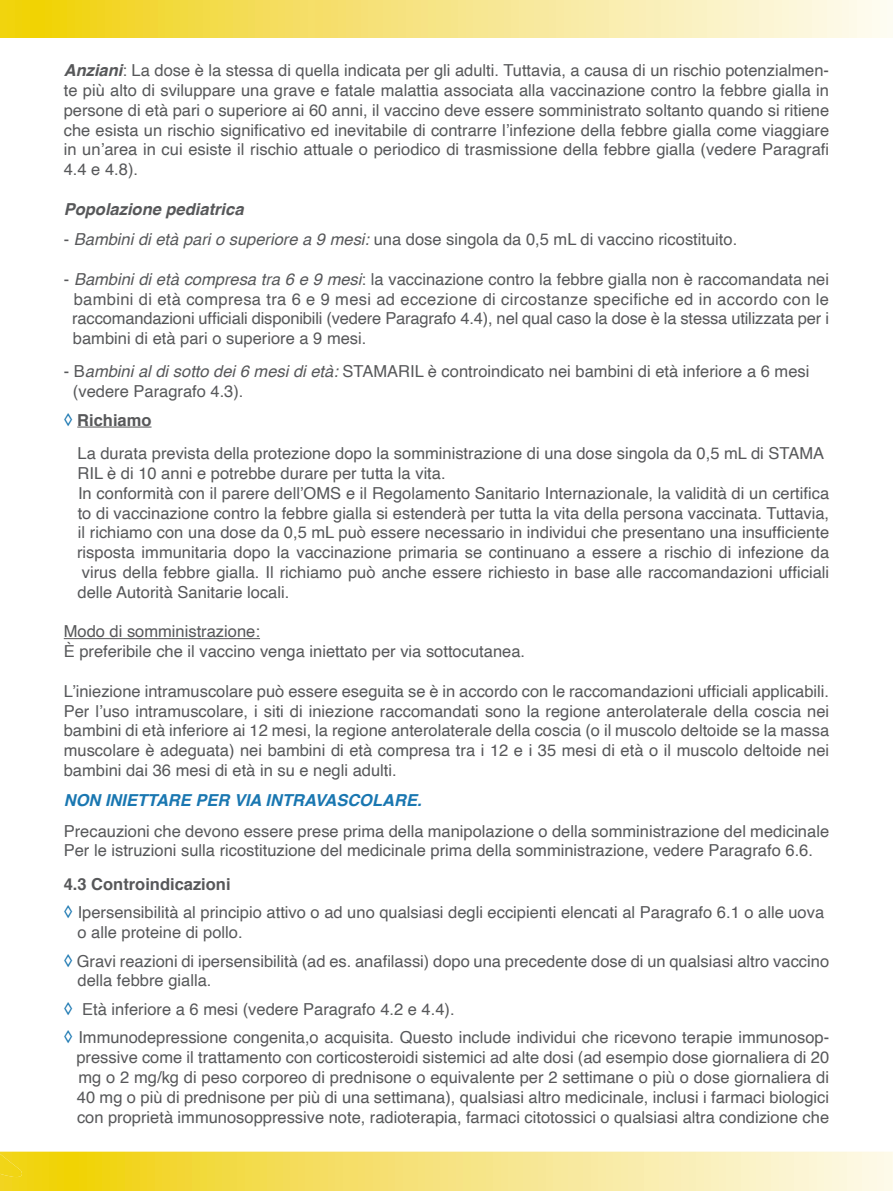
<style>
.page{position:relative;width:893px;height:1191px;background:#fff}
.page>*{position:absolute;margin:0;border:0;box-sizing:border-box;transform-origin:0 0}
.t1{font:16.5px/19.8px "Helvetica";color:#57585a}
.t2{font:italic 700 16.5px "Helvetica";color:#1a77b1}
.t3{font:italic 700 16.5px "Helvetica";color:#57585a}
.s1{font-weight:700;font-style:italic}
.s2{font-style:italic}
.s3{font-size:18px;color:#1a77b1}
.s4{font-weight:700}
</style>
<div class="page">
<svg style="left:0;top:0;width:893px;height:37px;background:#f6e583"></svg>
<svg style="left:0;top:1151px;width:893px;height:40px;background:#f6e47c"></svg>
<hr style="left:77px;top:426px;width:75px;height:1px;background:#57585a">
<hr style="left:64px;top:638px;width:196px;height:1px;background:#57585a">
<p class="t1" style="left:64px;top:61px;width:767px;text-align:justify"><span class="s1">Anziani</span>: La dose è la stessa di quella indicata per gli adulti. Tuttavia, a causa di un rischio potenzialmen&shy;te più alto di sviluppare una grave e fatale malattia associata alla vaccinazione contro la febbre gialla in persone di età pari o superiore ai 60 anni, il vaccino deve essere somministrato soltanto quando si ritiene che esista un rischio significativo ed inevitabile di contrarre l’infezione della febbre gialla come viaggiare in un’area in cui esiste il rischio attuale o periodico di trasmissione della febbre gialla (vedere Paragrafi 4.4 e 4.8).</p>
<p class="t3" style="left:64px;top:195px;width:181px">Popolazione pediatrica</p>
<p class="t1" style="left:64px;top:230px;width:675px">- <span class="s2">Bambini di età pari o superiore a 9 mesi:</span> una dose singola da 0,5 mL di vaccino ricostituito.</p>
<p class="t1" style="left:72px;top:269px;width:758px;text-align:justify;text-indent:-8px">- <span class="s2">Bambini di età compresa tra 6 e 9 mesi</span>: la vaccinazione contro la febbre gialla non è raccomandata nei bambini di età compresa tra 6 e 9 mesi ad eccezione di circostanze specifiche ed in accordo con le raccomandazioni ufficiali disponibili (vedere Paragrafo 4.4), nel qual caso la dose è la stessa utilizzata per i bambini di età pari o superiore a 9 mesi.</p>
<p class="t1" style="left:73px;top:362px;width:738px;text-indent:-9px">- B<span class="s2">ambini al di sotto dei 6 mesi di età:</span> STAMARIL è controindicato nei bambini di età inferiore a 6 mesi (vedere Paragrafo 4.3).</p>
<p class="t1" style="left:78px;top:404px;width:748px;line-height:33.3px;text-indent:-14px"><span class="s3">◊</span> <span class="s4">Richiamo<br></span>La durata prevista della protezione dopo la somministrazione di una dose singola da 0,5 mL di STAMA</p>
<p class="t1" style="left:77px;top:464px;width:753px">RIL è di 10 anni e potrebbe durare per tutta la vita.<br>In conformità con il parere dell’OMS e il Regolamento Sanitario Internazionale, la validità di un certifica to di vaccinazione contro la febbre gialla si estenderà per tutta la vita della persona vaccinata. Tuttavia, il richiamo con una dose da 0,5 mL può essere necessario in individui che presentano una insufficiente risposta immunitaria dopo la vaccinazione primaria se continuano a essere a rischio di infezione da virus della febbre gialla. Il richiamo può anche essere richiesto in base alle raccomandazioni ufficiali delle Autorità Sanitarie locali.</p>
<p class="t1" style="left:64px;top:622px;width:463px">Modo di somministrazione:<br>È preferibile che il vaccino venga iniettato per via sottocutanea.</p>
<p class="t1" style="left:64px;top:681px;width:767px;text-align:justify">L’iniezione intramuscolare può essere eseguita se è in accordo con le raccomandazioni ufficiali applicabili.<br>Per l’uso intramuscolare, i siti di iniezione raccomandati sono la regione anterolaterale della coscia nei bambini di età inferiore ai 12 mesi, la regione anterolaterale della coscia (o il muscolo deltoide se la massa muscolare è adeguata) nei bambini di età compresa tra i 12 e i 35 mesi di età o il muscolo deltoide nei bambini dai 36 mesi di età in su e negli adulti.</p>
<p class="t2" style="left:64px;top:787px;width:359px">NON INIETTARE PER VIA INTRAVASCOLARE.</p>
<p class="t1" style="left:64px;top:821px;width:767px">Precauzioni che devono essere prese prima della manipolazione o della somministrazione del medicinale<br>Per le istruzioni sulla ricostituzione del medicinale prima della somministrazione, vedere Paragrafo 6.6.</p>
<p class="t1" style="left:64px;top:870px;width:762px;line-height:28.5px"><span class="s4">4.3 Controindicazioni<br></span><span class="s3">◊</span> Ipersensibilità al principio attivo o ad uno qualsiasi degli eccipienti elencati al Paragrafo 6.1 o alle uova</p>
<p class="t1" style="left:64px;top:918px;width:767px;line-height:28.5px;text-indent:14px">o alle proteine di pollo.<br><span class="s3">◊</span> Gravi reazioni di ipersensibilità (ad es. anafilassi) dopo una precedente dose di un qualsiasi altro vaccino</p>
<p class="t1" style="left:64px;top:967px;width:767px;line-height:28.5px;text-indent:14px">della febbre gialla.<br><span class="s3">◊</span> Età inferiore a 6 mesi (vedere Paragrafo 4.2 e 4.4).<br><span class="s3">◊</span> Immunodepressione congenita,o acquisita. Questo include individui che ricevono terapie immunosop-</p>
<p class="t1" style="left:76px;top:1048px;width:754px;text-align:justify">pressive come il trattamento con corticosteroidi sistemici ad alte dosi (ad esempio dose giornaliera di 20 mg o 2 mg/kg di peso corporeo di prednisone o equivalente per 2 settimane o più o dose giornaliera di 40 mg o più di prednisone per più di una settimana), qualsiasi altro medicinale, inclusi i farmaci biologici con proprietà immunosoppressive note, radioterapia, farmaci citotossici o qualsiasi altra condizione che</p>
</div>
